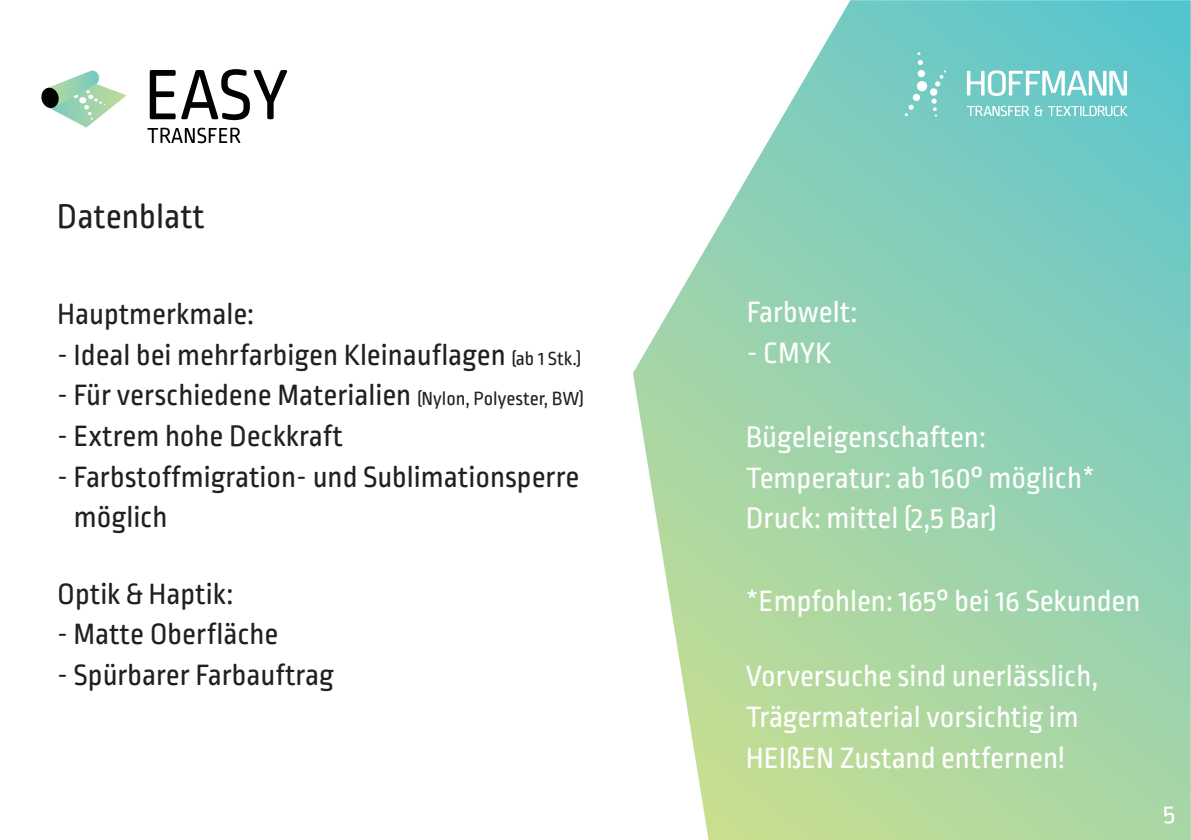
<style>
.page{position:relative;width:1191px;height:840px;background:#fff}
.page>*{position:absolute;margin:0;border:0;box-sizing:border-box;transform-origin:0 0}
.t1{font:35.8px "Ropa Soft Pro";color:#231f20}
.t2{font:31px/40.6px "Ropa Soft Pro";color:#231f20}
.t3{font:31px/40.6px "Ropa Soft Pro";color:#fff}
.s1{font-size:20px}
</style>
<div class="page">
<svg style="left:633px;top:0;width:557px;height:839px;background:#a2d7b9"></svg>
<svg style="left:967px;top:70px;width:160px;height:46px"></svg>
<svg style="left:904px;top:52px;width:42px;height:65px;background:#84d0c9"></svg>
<svg style="left:41px;top:70px;width:86px;height:57px"></svg>
<svg style="left:147px;top:128px;width:93px;height:15px"></svg>
<svg style="left:150px;top:69px;width:137px;height:51px"></svg>
<svg style="left:1164px;top:806px;width:10px;height:17px"></svg>
<p class="t1" style="left:57px;top:199px;width:149px">Datenblatt</p>
<p class="t2" style="left:57px;top:294px;width:198px">Hauptmerkmale:</p>
<p class="t2" style="left:57px;top:335px;width:526px">- Ideal bei mehrfarbigen Kleinauflagen <span class="s1">(ab 1 Stk.)</span></p>
<p class="t2" style="left:57px;top:375px;width:528px">- Für verschiedene Materialien <span class="s1">(Nylon, Polyester, BW)</span></p>
<p class="t2" style="left:57px;top:416px;width:287px">- Extrem hohe Deckkraft</p>
<p class="t2" style="left:74px;top:456px;width:507px;text-indent:-17px">- Farbstoffmigration- und Sublimationsperre möglich</p>
<p class="t2" style="left:57px;top:574px;width:177px">Optik &amp; Haptik:</p>
<p class="t2" style="left:57px;top:614px;width:223px">- Matte Oberfläche</p>
<p class="t2" style="left:57px;top:655px;width:278px">- Spürbarer Farbauftrag</p>
<p class="t3" style="left:747px;top:292px;width:112px">Farbwelt:</p>
<p class="t3" style="left:747px;top:333px;width:86px">- CMYK</p>
<p class="t3" style="left:746px;top:417px;width:350px">Bügeleigenschaften:<br>Temperatur: ab 160° möglich*<br>Druck: mittel (2,5 Bar)</p>
<p class="t3" style="left:746px;top:581px;width:396px">*Empfohlen: 165° bei 16 Sekunden</p>
<p class="t3" style="left:746px;top:656px;width:354px">Vorversuche sind unerlässlich,<br>Trägermaterial vorsichtig im<br>HEIßEN Zustand entfernen!</p>
</div>
